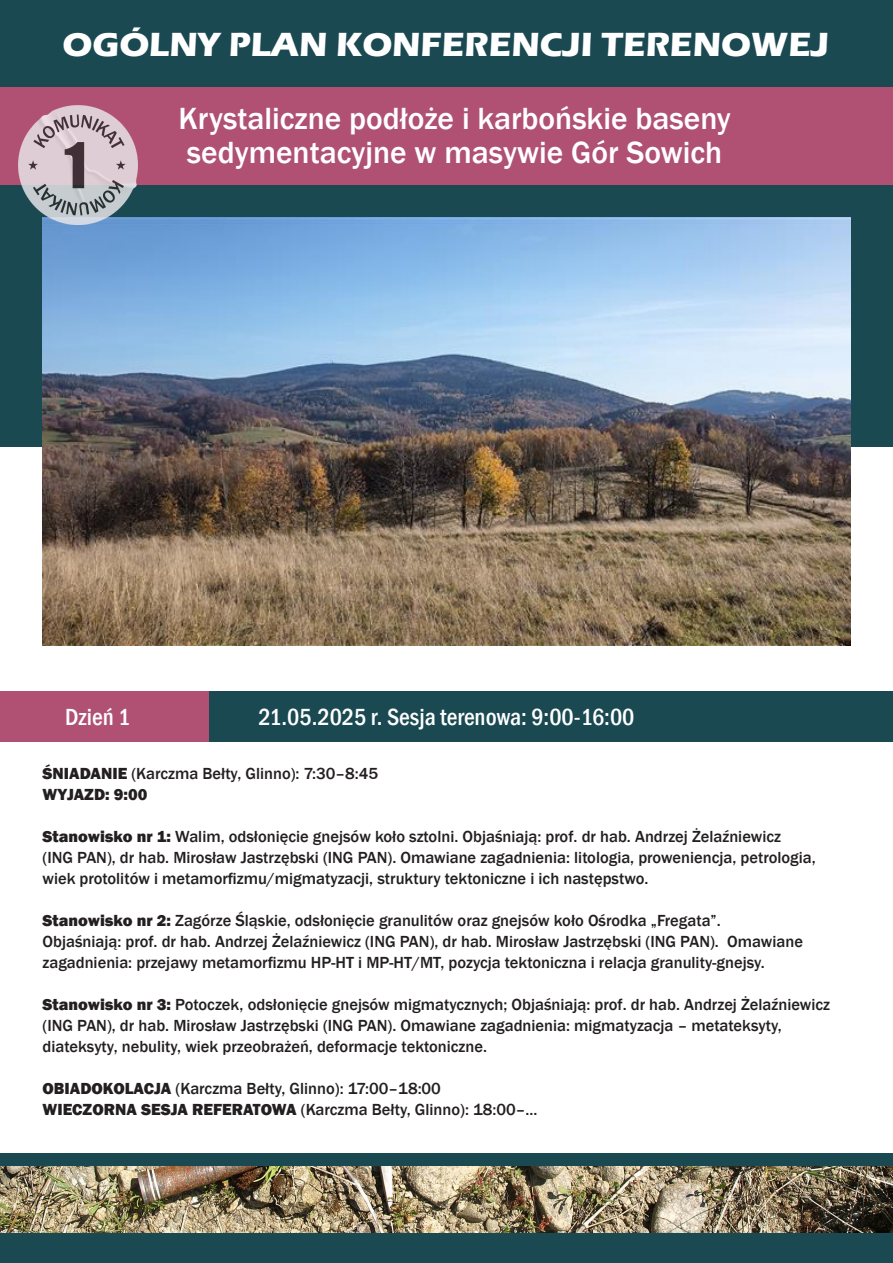
<style>
.page{position:relative;width:893px;height:1263px;background:#fff}
.page>*{position:absolute;margin:0;border:0;box-sizing:border-box;transform-origin:0 0}
.tekst{font:700 34.5px "Eras ITC";color:#fff}
.tekst-2{font:500 31.5px "Franklin Gothic";color:#fff}
.nagłówek{font:500 condensed 24px "Franklin Gothic";color:#fff}
.tekst-3{font:500 16.5px/21px "Franklin Gothic";color:#231f20}
.tekst-4{font:800 16.5px "Franklin Gothic";color:#231f20}
.s1{font-weight:800}
</style>
<div class="page">
<div style="left:0;top:0;width:893px;height:447px;background:#1a4952"></div>
<img style="left:43px;top:217px;width:807px;height:428px">
<div style="left:0;top:691px;width:893px;height:51px;background:#1a4952"></div>
<div style="left:0;top:691px;width:208px;height:51px;background:#b05173"></div>
<div style="left:0;top:87px;width:893px;height:97px;background:#b05173"></div>
<img style="left:18px;top:105px;width:120px;height:119px">
<img style="left:0;top:1166px;width:893px;height:67px">
<div style="left:0;top:1153px;width:893px;height:13px;background:#1a4952"></div>
<div style="left:0;top:1233px;width:893px;height:30px;background:#1a4952"></div>
<p class="tekst" style="left:63px;top:25px;width:768px">OGÓLNY PLAN KONFERENCJI TERENOWEJ</p>
<p class="tekst-2" style="left:179px;top:99px;width:554px">Krystaliczne podłoże i karbońskie baseny</p>
<p class="tekst-2" style="left:187px;top:133px;width:537px">sedymentacyjne w masywie Gór Sowich</p>
<p class="nagłówek" style="left:65px;top:701px;width:67px">Dzień 1</p>
<p class="nagłówek" style="left:258px;top:701px;width:378px">21.05.2025 r. Sesja terenowa: 9:00-16:00</p>
<p class="tekst-3" style="left:43px;top:763px;width:337px"><span class="s1">ŚNIADANIE</span> (Karczma Bełty, Glinno): 7:30–8:45</p>
<p class="tekst-4" style="left:43px;top:784px;width:106px">WYJAZD: 9:00</p>
<p class="tekst-3" style="left:43px;top:826px;width:775px"><span class="s1">Stanowisko nr 1:</span> Walim, odsłonięcie gnejsów koło sztolni. Objaśniają: prof. dr hab. Andrzej Żelaźniewicz<br>(ING PAN), dr hab. Mirosław Jastrzębski (ING PAN). Omawiane zagadnienia: litologia, proweniencja, petrologia, wiek protolitów i metamorfizmu/migmatyzacji, struktury tektoniczne i ich następstwo.</p>
<p class="tekst-3" style="left:43px;top:910px;width:762px"><span class="s1">Stanowisko nr 2:</span> Zagórze Śląskie, odsłonięcie granulitów oraz gnejsów koło Ośrodka „Fregata”.<br>Objaśniają: prof. dr hab. Andrzej Żelaźniewicz (ING PAN), dr hab. Mirosław Jastrzębski (ING PAN). Omawiane zagadnienia: przejawy metamorfizmu HP-HT i MP-HT/MT, pozycja tektoniczna i relacja granulity-gnejsy.</p>
<p class="tekst-3" style="left:43px;top:994px;width:789px"><span class="s1">Stanowisko nr 3:</span> Potoczek, odsłonięcie gnejsów migmatycznych; Objaśniają: prof. dr hab. Andrzej Żelaźniewicz (ING PAN), dr hab. Mirosław Jastrzębski (ING PAN). Omawiane zagadnienia: migmatyzacja – metateksyty, diateksyty, nebulity, wiek przeobrażeń, deformacje tektoniczne.</p>
<p class="tekst-3" style="left:43px;top:1078px;width:400px"><span class="s1">OBIADOKOLACJA</span> (Karczma Bełty, Glinno): 17:00–18:00</p>
<p class="tekst-3" style="left:43px;top:1099px;width:497px"><span class="s1">WIECZORNA SESJA REFERATOWA</span> (Karczma Bełty, Glinno): 18:00–...</p>
</div>
